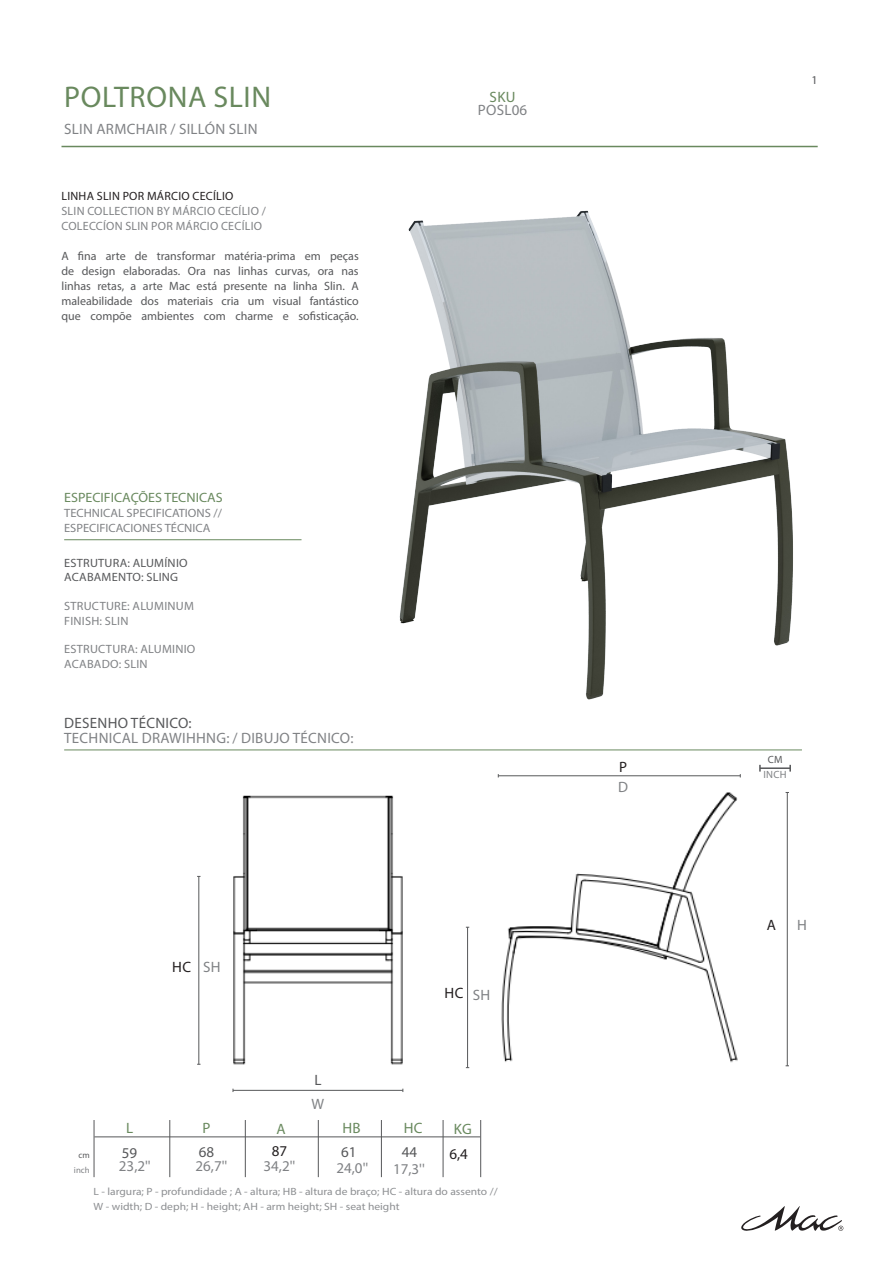
<style>
.page{position:relative;width:893px;height:1263px;background:#fff}
.page>*{position:absolute;margin:0;border:0;box-sizing:border-box;transform-origin:0 0}
.text{font:30px "Myriad Pro";letter-spacing:.02em;color:#69895e}
.text-2{font:15px "Myriad Pro";letter-spacing:.02em;color:#808285}
.text-3{font:15px "Myriad Pro";letter-spacing:.02em;color:#57585a}
.text-4{font:15px "Myriad Pro";letter-spacing:.02em;color:#69895e}
.text-5{font:15px "Myriad Pro";color:#231f20}
.t1{font:13.5px "Myriad Pro";color:#69895e;scale:1.04 1}
.text-6{font:12px/15px "Myriad Pro";color:#57585a;text-align:justify}
.text-7{font:12px "Myriad Pro";letter-spacing:.02em;color:#808285}
.text-8{font:12px "Myriad Pro";color:#808285;scale:1.04 1}
.text-9{font:12px "Myriad Pro";letter-spacing:.02em;color:#57585a}
.text-10{font:12px "Myriad Pro";letter-spacing:.02em;color:#231f20}
.t2{font:10.5px "Myriad Pro";color:#8d8f92;scale:1.1 1}
.text-11{font:10.5px "Myriad Pro";color:#808285}
.text-12{font:10.5px "Myriad Pro";color:#57585a}
.text-13{font:8.7px "Myriad Pro";color:#808285}
.text-14{font:8.7px "Myriad Pro";color:#57585a}
</style>
<div class="page">
<img style="left:501px;top:792px;width:237px;height:271px">
<hr style="left:62px;top:146px;width:756px;height:1px;background:#69895e">
<svg style="left:741px;top:1206px;width:102px;height:25px"></svg>
<hr style="left:64px;top:750px;width:738px;height:1px;background:#69895e">
<hr style="left:64px;top:539px;width:237px;height:1px;background:#69895e">
<hr style="left:233px;top:1090px;width:170px;height:1px;background:#57585a">
<hr style="left:787px;top:792px;width:1px;height:274px;background:#57585a">
<hr style="left:498px;top:775px;width:242px;height:1px;background:#57585a">
<hr style="left:760px;top:767px;width:30px;height:2px;background:#57585a">
<hr style="left:94px;top:1136px;width:386px;height:1px;background:#57585a">
<hr style="left:169px;top:1120px;width:1px;height:57px;background:#57585a">
<hr style="left:245px;top:1120px;width:1px;height:57px;background:#57585a">
<hr style="left:318px;top:1120px;width:1px;height:57px;background:#57585a">
<hr style="left:94px;top:1120px;width:1px;height:57px;background:#57585a">
<hr style="left:381px;top:1120px;width:1px;height:57px;background:#57585a">
<hr style="left:443px;top:1120px;width:1px;height:57px;background:#57585a">
<hr style="left:480px;top:1120px;width:1px;height:57px;background:#57585a">
<hr style="left:467px;top:927px;width:1px;height:141px;background:#57585a">
<hr style="left:198px;top:876px;width:1px;height:188px;background:#57585a">
<img style="left:233px;top:795px;width:170px;height:270px">
<img style="left:399px;top:210px;width:394px;height:490px">
<p class="text" style="left:64px;top:79px;width:208px">POLTRONA SLIN</p>
<p class="text-2" style="left:64px;top:120px;width:195px">SLIN ARMCHAIR / SILLÓN SLIN</p>
<p class="text-10" style="left:62px;top:188px;width:173px">LINHA SLIN POR MÁRCIO CECÍLIO</p>
<p class="text-7" style="left:62px;top:203px;width:206px">SLIN COLLECTION BY MÁRCIO CECÍLIO /</p>
<p class="text-7" style="left:62px;top:218px;width:202px">COLECCÍON SLIN POR MÁRCIO CECÍLIO</p>
<p class="text-6" style="left:62px;top:248px;width:299px">A fina arte de transformar matéria-prima em peças de design elaboradas. Ora nas linhas curvas, ora nas linhas retas, a arte Mac está presente na linha Slin. A maleabilidade dos materiais cria um visual fantástico que compõe ambientes com charme e sofisticação.</p>
<p class="t1" style="left:64px;top:489px;width:154px">ESPECIFICAÇÕES TECNICAS</p>
<p class="text-8" style="left:64px;top:506px;width:153px">TECHNICAL SPECIFICATIONS //</p>
<p class="text-8" style="left:64px;top:521px;width:142px">ESPECIFICACIONES TÉCNICA</p>
<p class="text-9" style="left:64px;top:556px;width:125px">ESTRUTURA: ALUMÍNIO</p>
<p class="text-9" style="left:64px;top:570px;width:116px">ACABAMENTO: SLING</p>
<p class="text-7" style="left:64px;top:599px;width:131px">STRUCTURE: ALUMINUM</p>
<p class="text-7" style="left:64px;top:613px;width:66px">FINISH: SLIN</p>
<p class="text-7" style="left:64px;top:642px;width:133px">ESTRUCTURA: ALUMINIO</p>
<p class="text-7" style="left:64px;top:656px;width:85px">ACABADO: SLIN</p>
<p class="text-3" style="left:64px;top:714px;width:129px">DESENHO TÉCNICO:</p>
<p class="text-2" style="left:64px;top:729px;width:291px">TECHNICAL DRAWIHHNG: / DIBUJO TÉCNICO:</p>
<p class="text-5" style="left:172px;top:958px;width:20px">HC</p>
<p class="text-2" style="left:203px;top:958px;width:19px">SH</p>
<p class="text-3" style="left:314px;top:1070px;width:9px">L</p>
<p class="text-2" style="left:312px;top:1094px;width:14px">W</p>
<p class="text-4" style="left:490px;top:88px;width:27px">SKU</p>
<p class="text-2" style="left:478px;top:101px;width:51px">POSL06</p>
<p class="text-5" style="left:445px;top:984px;width:20px">HC</p>
<p class="text-2" style="left:473px;top:985px;width:19px">SH</p>
<p class="text-4" style="left:342px;top:1118px;width:20px">HB</p>
<p class="text-4" style="left:404px;top:1118px;width:20px">HC</p>
<p class="text-3" style="left:341px;top:1143px;width:17px">61</p>
<p class="text-3" style="left:402px;top:1143px;width:17px">44</p>
<p class="text-2" style="left:393px;top:1160px;width:33px">17,3''</p>
<p class="text-4" style="left:203px;top:1118px;width:9px">P</p>
<p class="text-3" style="left:199px;top:1143px;width:17px">68</p>
<p class="text-4" style="left:126px;top:1119px;width:9px">L</p>
<p class="text-3" style="left:122px;top:1143px;width:17px">59</p>
<p class="text-4" style="left:454px;top:1120px;width:19px">KG</p>
<p class="text-5" style="left:449px;top:1145px;width:20px">6,4</p>
<p class="text-4" style="left:276px;top:1120px;width:11px">A</p>
<p class="text-5" style="left:272px;top:1141px;width:17px">87</p>
<p class="text-14" style="left:78px;top:1149px;width:13px">cm</p>
<p class="text-13" style="left:74px;top:1164px;width:17px">inch</p>
<p class="text-2" style="left:119px;top:1157px;width:33px">23,2''</p>
<p class="text-2" style="left:195px;top:1157px;width:33px">26,7''</p>
<p class="text-2" style="left:264px;top:1157px;width:33px">34,2''</p>
<p class="t2" style="left:94px;top:1185px;width:369px">L - largura; P - profundidade ; A - altura; HB - altura de braço; HC - altura do assento //</p>
<p class="t2" style="left:94px;top:1200px;width:280px">W - width; D - deph; H - height; AH - arm height; SH - seat height</p>
<p class="text-2" style="left:336px;top:1159px;width:33px">24,0''</p>
<p class="text-5" style="left:619px;top:758px;width:9px">P</p>
<p class="text-2" style="left:618px;top:778px;width:11px">D</p>
<p class="text-6" style="left:811px;top:72px;width:8px">1</p>
<p class="text-12" style="left:768px;top:752px;width:16px">CM</p>
<p class="text-11" style="left:764px;top:768px;width:24px">INCH</p>
<p class="text-5" style="left:767px;top:916px;width:11px">A</p>
<p class="text-2" style="left:797px;top:916px;width:11px">H</p>
</div>
